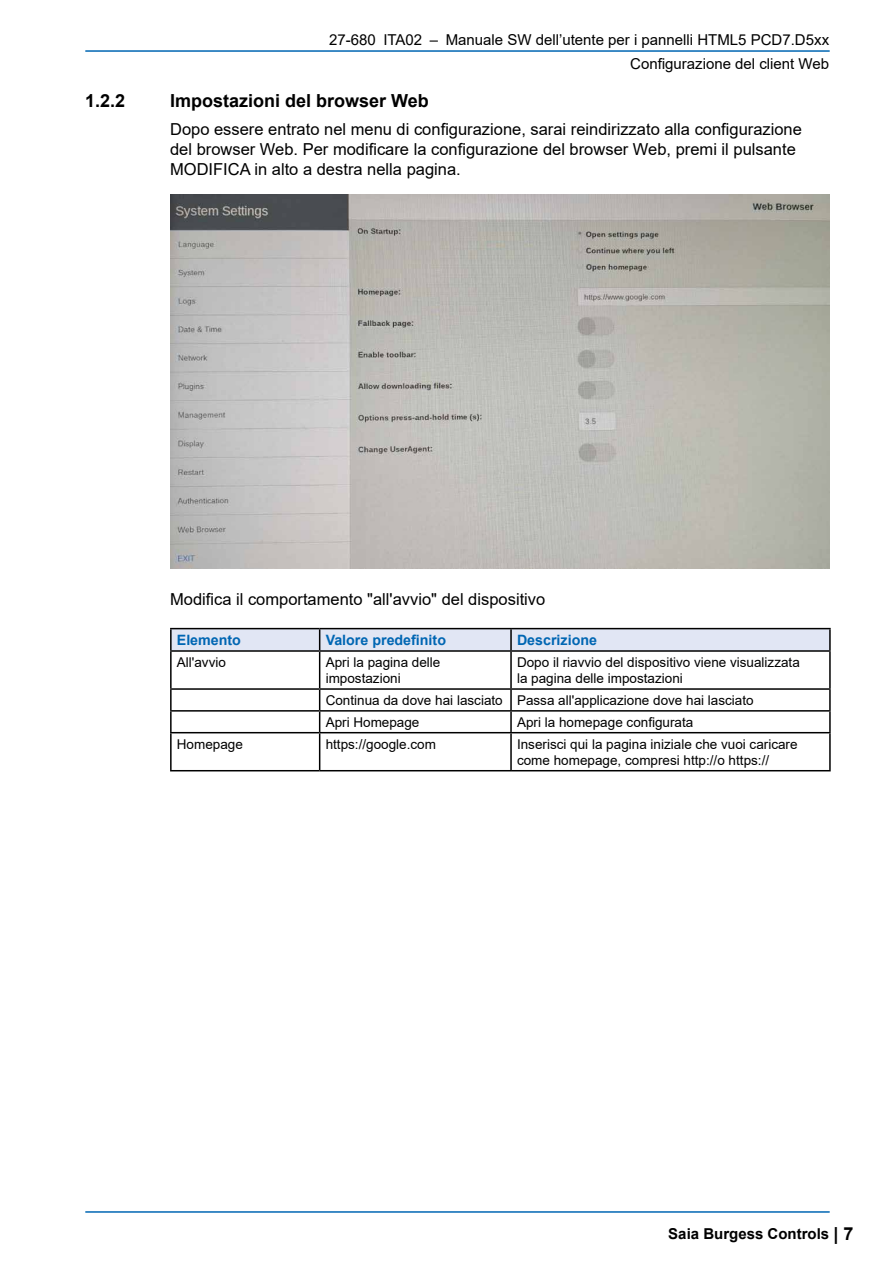
<style>
.page{position:relative;width:893px;height:1263px;background:#fff}
.page>*{position:absolute;margin:0;border:0;box-sizing:border-box;transform-origin:0 0}
.Ueberschrift_3{font:700 18px "Arial";color:#000}
.Fliesstext_4mm{font:16.5px/19.8px "Arial";color:#000}
.t1{font:15px/24.5px "Arial";color:#000;text-align:right}
.t2{font:700 15px "Arial";color:#000}
.TextTabelle_Kopfzeil{font:700 14.25px "Arial";color:#0066b3}
.TextTabelle_9pt{font:13.5px/16.2px "Arial";color:#000}
.s1{font-size:18px}
</style>
<div class="page">
<hr style="left:86px;top:1211px;width:743px;height:2px;background:#0066b3">
<hr style="left:86px;top:50px;width:743px;height:2px;background:#0066b3">
<img style="left:170px;top:195px;width:659px;height:373px">
<hr style="left:170px;top:628px;width:150px;height:1px;background:#000">
<hr style="left:170px;top:629px;width:2px;height:21px;background:#000">
<hr style="left:320px;top:628px;width:191px;height:1px;background:#000">
<div style="left:171px;top:629px;width:658px;height:21px;background:#e1e6f4"></div>
<hr style="left:511px;top:628px;width:320px;height:1px;background:#000">
<hr style="left:510px;top:629px;width:2px;height:21px;background:#000">
<hr style="left:829px;top:629px;width:2px;height:21px;background:#000">
<hr style="left:170px;top:650px;width:150px;height:2px;background:#000">
<hr style="left:170px;top:652px;width:2px;height:36px;background:#000">
<hr style="left:320px;top:650px;width:191px;height:2px;background:#000">
<hr style="left:319px;top:652px;width:1px;height:36px;background:#000">
<hr style="left:511px;top:650px;width:320px;height:2px;background:#000">
<hr style="left:510px;top:652px;width:2px;height:36px;background:#000">
<hr style="left:829px;top:652px;width:2px;height:36px;background:#000">
<hr style="left:170px;top:688px;width:150px;height:2px;background:#000">
<hr style="left:170px;top:690px;width:2px;height:20px;background:#000">
<hr style="left:320px;top:688px;width:191px;height:2px;background:#000">
<hr style="left:511px;top:688px;width:320px;height:2px;background:#000">
<hr style="left:510px;top:690px;width:2px;height:20px;background:#000">
<hr style="left:829px;top:690px;width:2px;height:20px;background:#000">
<hr style="left:170px;top:710px;width:150px;height:2px;background:#000">
<hr style="left:170px;top:712px;width:2px;height:20px;background:#000">
<hr style="left:320px;top:710px;width:191px;height:2px;background:#000">
<svg style="left:319px;top:690px;width:1px;height:42px"></svg>
<hr style="left:511px;top:710px;width:320px;height:2px;background:#000">
<hr style="left:510px;top:712px;width:2px;height:20px;background:#000">
<hr style="left:829px;top:712px;width:2px;height:20px;background:#000">
<hr style="left:170px;top:732px;width:150px;height:1px;background:#000">
<hr style="left:170px;top:733px;width:2px;height:37px;background:#000">
<hr style="left:320px;top:732px;width:191px;height:1px;background:#000">
<hr style="left:319px;top:733px;width:1px;height:37px;background:#000">
<hr style="left:511px;top:732px;width:320px;height:1px;background:#000">
<hr style="left:510px;top:733px;width:2px;height:37px;background:#000">
<hr style="left:829px;top:733px;width:2px;height:37px;background:#000">
<hr style="left:170px;top:770px;width:150px;height:1px;background:#000">
<hr style="left:320px;top:770px;width:191px;height:1px;background:#000">
<hr style="left:511px;top:770px;width:320px;height:1px;background:#000">
<p class="t1" style="left:329px;top:27px;width:501px">27-680 ITA02 – Manuale SW dell’utente per i pannelli HTML5 PCD7.D5xx<br>Configurazione del client Web</p>
<p class="Ueberschrift_3" style="left:85px;top:88px;width:42px">1.2.2</p>
<p class="Ueberschrift_3" style="left:170px;top:88px;width:260px">Impostazioni del browser Web</p>
<p class="Fliesstext_4mm" style="left:170px;top:119px;width:633px">Dopo essere entrato nel menu di configurazione, sarai reindirizzato alla configurazione del browser Web. Per modificare la configurazione del browser Web, premi il pulsante<br>MODIFICA in alto a destra nella pagina.</p>
<p class="Fliesstext_4mm" style="left:170px;top:589px;width:377px">Modifica il comportamento "all'avvio" del dispositivo</p>
<p class="TextTabelle_Kopfzeil" style="left:177px;top:630px;width:66px">Elemento</p>
<p class="TextTabelle_Kopfzeil" style="left:326px;top:630px;width:122px">Valore predefinito</p>
<p class="TextTabelle_Kopfzeil" style="left:517px;top:630px;width:81px">Descrizione</p>
<p class="TextTabelle_9pt" style="left:177px;top:654px;width:51px">All'avvio</p>
<p class="TextTabelle_9pt" style="left:326px;top:654px;width:116px">Apri la pagina delle impostazioni</p>
<p class="TextTabelle_9pt" style="left:517px;top:654px;width:284px">Dopo il riavvio del dispositivo viene visualizzata la pagina delle impostazioni</p>
<p class="TextTabelle_9pt" style="left:326px;top:692px;width:179px">Continua da dove hai lasciato</p>
<p class="TextTabelle_9pt" style="left:517px;top:692px;width:238px">Passa all'applicazione dove hai lasciato</p>
<p class="TextTabelle_9pt" style="left:326px;top:714px;width:95px">Apri Homepage</p>
<p class="TextTabelle_9pt" style="left:517px;top:714px;width:178px">Apri la homepage configurata</p>
<p class="TextTabelle_9pt" style="left:177px;top:736px;width:68px">Homepage</p>
<p class="TextTabelle_9pt" style="left:326px;top:736px;width:112px">https://google.com</p>
<p class="TextTabelle_9pt" style="left:517px;top:736px;width:282px">Inserisci qui la pagina iniziale che vuoi caricare come homepage, compresi http://o https://</p>
<p class="t2" style="left:668px;top:1223px;width:187px">Saia Burgess Controls <span class="s1">| 7</span></p>
</div>
